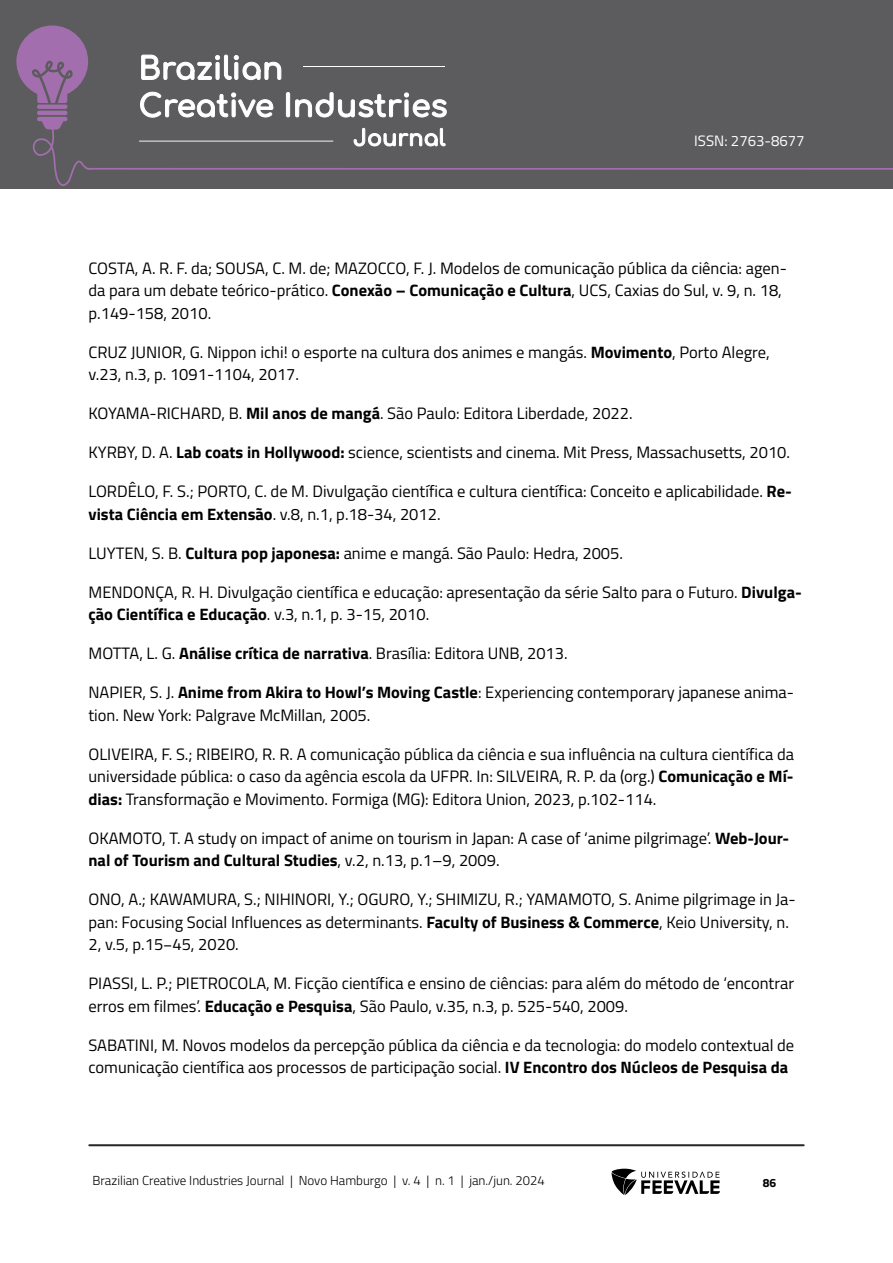
<style>
.page{position:relative;width:893px;height:1263px;background:#fff}
.page>*{position:absolute;margin:0;border:0;box-sizing:border-box;transform-origin:0 0}
.Referências{font:16.5px/22.5px "Titillium Web";color:#000}
.t1{font:15px "Titillium Web";color:#fff}
.t2{font:300 13.05px "Titillium Web";color:#000}
.t3{font:700 12px "Titillium Web";color:#000}
.s1{font-weight:700}
</style>
<div class="page">
<div style="left:0;top:0;width:893px;height:188px;background:#5c5c5e"></div>
<hr style="left:37px;top:111px;width:30px;height:4px;background:#a36ead;border-radius:2px">
<svg style="left:37px;top:117px;width:30px;height:11px"></svg>
<hr style="left:37px;top:105px;width:30px;height:4px;background:#a36ead;border-radius:2px">
<svg style="left:16px;top:26px;width:72px;height:77px"></svg>
<svg style="left:32px;top:128px;width:861px;height:58px"></svg>
<hr style="left:89px;top:1144px;width:715px;height:2px;background:#282828">
<svg style="left:611px;top:1169px;width:109px;height:26px"></svg>
<svg style="left:141px;top:54px;width:141px;height:26px"></svg>
<svg style="left:140px;top:91px;width:134px;height:27px"></svg>
<svg style="left:285px;top:92px;width:162px;height:26px"></svg>
<svg style="left:353px;top:127px;width:93px;height:20px"></svg>
<hr style="left:303px;top:66px;width:142px;height:1px;background:#fff">
<hr style="left:139px;top:141px;width:194px;height:1px;background:#fff">
<p class="t1" style="left:694px;top:130px;width:112px">ISSN: 2763-8677</p>
<p class="Referências" style="left:88px;top:256px;width:700px">COSTA, A. R. F. da; SOUSA, C. M. de; MAZOCCO, F. J. Modelos de comunicação pública da ciência: agen&shy;da para um debate teórico-prático. <span class="s1">Conexão – Comunicação e Cultura</span>, UCS, Caxias do Sul, v. 9, n. 18, p.149-158, 2010.</p>
<p class="Referências" style="left:88px;top:340px;width:683px">CRUZ JUNIOR, G. Nippon ichi! o esporte na cultura dos animes e mangás. <span class="s1">Movimento</span>, Porto Alegre, v.23, n.3, p. 1091-1104, 2017.</p>
<p class="Referências" style="left:88px;top:401px;width:546px">KOYAMA-RICHARD, B. <span class="s1">Mil anos de mangá</span>. São Paulo: Editora Liberdade, 2022.</p>
<p class="Referências" style="left:88px;top:440px;width:703px">KYRBY, D. A. <span class="s1">Lab coats in Hollywood:</span> science, scientists and cinema. Mit Press, Massachusetts, 2010.</p>
<p class="Referências" style="left:88px;top:479px;width:705px">LORDÊLO, F. S.; PORTO, C. de M. Divulgação científica e cultura científica: Conceito e aplicabilidade. <span class="s1">Re&shy;vista Ciência em Extensão</span>. v.8, n.1, p.18-34, 2012.</p>
<p class="Referências" style="left:88px;top:541px;width:536px">LUYTEN, S. B. <span class="s1">Cultura pop japonesa:</span> anime e mangá. São Paulo: Hedra, 2005.</p>
<p class="Referências" style="left:88px;top:580px;width:715px">MENDONÇA, R. H. Divulgação científica e educação: apresentação da série Salto para o Futuro. <span class="s1">Divulga&shy;ção Científica e Educação</span>. v.3, n.1, p. 3-15, 2010.</p>
<p class="Referências" style="left:88px;top:641px;width:481px">MOTTA, L. G. <span class="s1">Análise crítica de narrativa</span>. Brasília: Editora UNB, 2013.</p>
<p class="Referências" style="left:88px;top:680px;width:707px">NAPIER, S. J. <span class="s1">Anime from Akira to Howl’s Moving Castle</span>: Experiencing contemporary japanese anima&shy;tion. New York: Palgrave McMillan, 2005.</p>
<p class="Referências" style="left:88px;top:742px;width:707px;text-align:justify">OLIVEIRA, F. S.; RIBEIRO, R. R. A comunicação pública da ciência e sua influência na cultura científica da universidade pública: o caso da agência escola da UFPR. In: SILVEIRA, R. P. da (org.) <span class="s1">Comunicação e Mí&shy;dias:</span> Transformação e Movimento. Formiga (MG): Editora Union, 2023, p.102-114.</p>
<p class="Referências" style="left:88px;top:826px;width:702px">OKAMOTO, T. A study on impact of anime on tourism in Japan: A case of ‘anime pilgrimage’. <span class="s1">Web-Jour&shy;nal of Tourism and Cultural Studies</span>, v.2, n.13, p.1–9, 2009.</p>
<p class="Referências" style="left:88px;top:887px;width:709px">ONO, A.; KAWAMURA, S.; NIHINORI, Y.; OGURO, Y.; SHIMIZU, R.; YAMAMOTO, S. Anime pilgrimage in Ja&shy;pan: Focusing Social Influences as determinants. <span class="s1">Faculty of Business &amp; Commerce</span>, Keio University, n.<br>2, v.5, p.15−45, 2020.</p>
<p class="Referências" style="left:88px;top:971px;width:707px">PIASSI, L. P.; PIETROCOLA, M. Ficção científica e ensino de ciências: para além do método de ‘encontrar erros em filmes’. <span class="s1">Educação e Pesquisa</span>, São Paulo, v.35, n.3, p. 525-540, 2009.</p>
<p class="Referências" style="left:88px;top:1033px;width:707px">SABATINI, M. Novos modelos da percepção pública da ciência e da tecnologia: do modelo contextual de comunicação científica aos processos de participação social. <span class="s1">IV Encontro dos Núcleos de Pesquisa da</span></p>
<p class="t2" style="left:92px;top:1171px;width:454px">Brazilian Creative Industries Journal | Novo Hamburgo | v. 4 | n. 1 | jan./jun. 2024</p>
<p class="t3" style="left:763px;top:1174px;width:15px">86</p>
</div>
